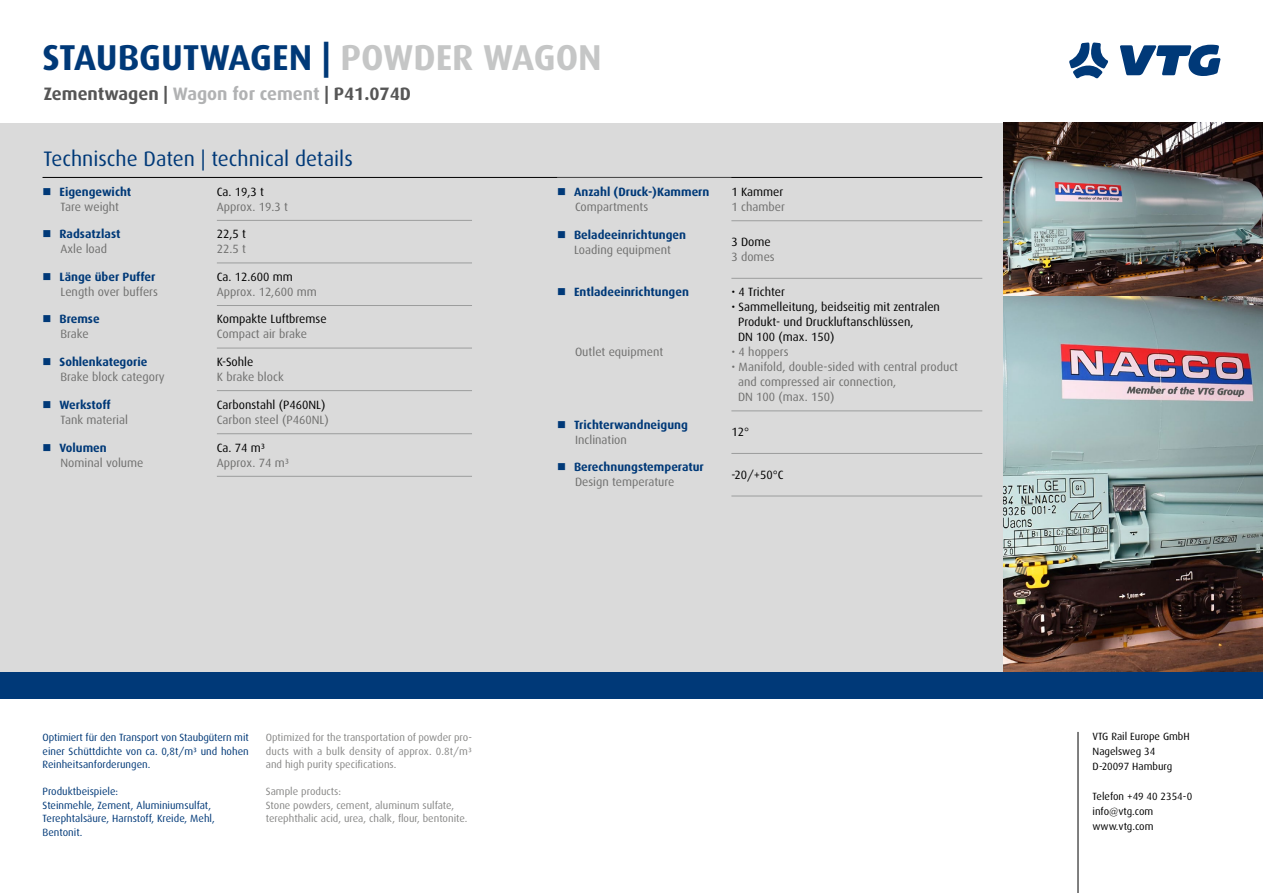
<style>
.page{position:relative;width:1263px;height:893px;background:#fff}
.page>*{position:absolute;margin:0;border:0;box-sizing:border-box;transform-origin:0 0}
.t1{font:700 36px "Dax";color:#003978}
.t2{font:21px "Dax";color:#003978}
.t3{font:700 18px "Dax";color:#565656}
.t4{font:12px/15px "Dax";color:#6f6f6e}
.t5{font:700 12px/15px "Dax";color:#003978;text-align:center}
.t6{font:12px/15px "Dax";color:#000}
.t7{font:10.5px/13.5px "Dax";color:#878786;text-align:justify}
.t8{font:10.5px/13.5px "Dax";color:#003978;text-align:justify}
.t9{font:10.5px/15px "Dax";color:#000}
.s1{color:#c5c6c6}
.s2{color:#b1b2b3}
.s3{font-weight:400;color:#6f6f6e}
.s4{color:#003978}
.s5{font-weight:700;color:#003978}
</style>
<div class="page">
<div style="left:0;top:123px;width:1263px;height:549px;background:#dadada"></div>
<svg style="left:1069px;top:43px;width:39px;height:35px"></svg>
<svg style="left:1120px;top:45px;width:100px;height:31px"></svg>
<hr style="left:1077px;top:732px;width:1px;height:161px;background:#000">
<div style="left:0;top:672px;width:1263px;height:26px;background:#003978"></div>
<hr style="left:43px;top:177px;width:939px;height:1px;background:#000">
<hr style="left:217px;top:220px;width:255px;height:1px;background:#9c9d9d">
<hr style="left:217px;top:263px;width:255px;height:1px;background:#9c9d9d">
<hr style="left:217px;top:305px;width:255px;height:1px;background:#9c9d9d">
<hr style="left:217px;top:348px;width:255px;height:1px;background:#9c9d9d">
<hr style="left:217px;top:390px;width:255px;height:1px;background:#9c9d9d">
<hr style="left:217px;top:433px;width:255px;height:1px;background:#9c9d9d">
<hr style="left:217px;top:476px;width:255px;height:1px;background:#9c9d9d">
<hr style="left:731px;top:278px;width:251px;height:1px;background:#9c9d9d">
<hr style="left:731px;top:410px;width:251px;height:1px;background:#9c9d9d">
<hr style="left:731px;top:453px;width:251px;height:1px;background:#9c9d9d">
<hr style="left:731px;top:496px;width:251px;height:1px;background:#9c9d9d">
<hr style="left:731px;top:220px;width:251px;height:1px;background:#9c9d9d">
<img style="left:1003px;top:123px;width:260px;height:549px">
<h1 class="t1" style="left:43px;top:37px;width:561px">STAUBGUTWAGEN | <span class="s1">POWDER WAGON</span></h1>
<h3 class="t3" style="left:44px;top:84px;width:369px">Zementwagen | <span class="s2">Wagon for cement</span> | P41.074D</h3>
<h2 class="t2" style="left:43px;top:147px;width:311px">Technische Daten | technical details</h2>
<p class="t5" style="left:43px;top:184px;width:90px">■ Eigengewicht<br><span class="s3">Tare weight</span></p>
<p class="t6" style="left:217px;top:184px;width:49px">Ca. 19,3 t</p>
<p class="t4" style="left:217px;top:199px;width:72px">Approx. 19.3 t</p>
<p class="t5" style="left:43px;top:227px;width:79px">■ Radsatzlast<br><span class="s3">Axle load</span></p>
<p class="t6" style="left:217px;top:227px;width:31px">22,5 t</p>
<p class="t4" style="left:217px;top:242px;width:31px">22.5 t</p>
<p class="t4" style="left:43px;top:269px;width:117px;text-align:right"><span class="s4">■</span> <span class="s5">Länge über Puffer<br></span>Length over buffers</p>
<p class="t6" style="left:217px;top:269px;width:78px">Ca. 12.600 mm</p>
<p class="t4" style="left:217px;top:284px;width:101px">Approx. 12,600 mm</p>
<p class="t5" style="left:43px;top:312px;width:59px">■ Bremse<br><span class="s3">Brake</span></p>
<p class="t6" style="left:217px;top:312px;width:111px">Kompakte Luftbremse</p>
<p class="t4" style="left:217px;top:327px;width:92px">Compact air brake</p>
<p class="t4" style="left:61px;top:354px;width:106px;text-indent:-18px"><span class="s4">■</span> <span class="s5">Sohlenkategorie<br></span>Brake block category</p>
<p class="t6" style="left:217px;top:354px;width:38px">K-Sohle</p>
<p class="t4" style="left:217px;top:369px;width:68px">K brake block</p>
<p class="t4" style="left:61px;top:397px;width:69px;text-indent:-18px"><span class="s4">■</span> <span class="s5">Werkstoff<br></span>Tank material</p>
<p class="t6" style="left:217px;top:397px;width:110px">Carbonstahl (P460NL)</p>
<p class="t4" style="left:217px;top:412px;width:113px">Carbon steel (P460NL)</p>
<p class="t4" style="left:61px;top:440px;width:85px;text-indent:-18px"><span class="s4">■</span> <span class="s5">Volumen<br></span>Nominal volume</p>
<p class="t6" style="left:217px;top:440px;width:50px">Ca. 74 m³</p>
<p class="t4" style="left:217px;top:455px;width:74px">Approx. 74 m³</p>
<p class="t5" style="left:575px;top:184px;width:136px;text-align:left;text-indent:-18px">■ Anzahl (Druck-)Kammern<br><span class="s3">Compartments</span></p>
<p class="t6" style="left:731px;top:184px;width:53px">1 Kammer</p>
<p class="t4" style="left:731px;top:199px;width:55px">1 chamber</p>
<p class="t5" style="left:557px;top:227px;width:131px">■ Beladeeinrichtungen<br><span class="s3">Loading equipment</span></p>
<p class="t6" style="left:731px;top:234px;width:41px">3 Dome</p>
<p class="t4" style="left:731px;top:249px;width:45px">3 domes</p>
<p class="t5" style="left:557px;top:284px;width:133px">■ Entladeeinrichtungen</p>
<p class="t4" style="left:575px;top:345px;width:90px">Outlet equipment</p>
<p class="t6" style="left:731px;top:285px;width:55px">• 4 Trichter</p>
<p class="t6" style="left:738px;top:300px;width:203px;text-indent:-7px">• Sammelleitung, beidseitig mit zentralen<br>Produkt- und Druckluftanschlüssen,<br>DN 100 (max. 150)</p>
<p class="t4" style="left:731px;top:345px;width:59px">• 4 hoppers</p>
<p class="t4" style="left:738px;top:360px;width:222px;text-indent:-7px">• Manifold, double-sided with central product and compressed air connection,<br>DN 100 (max. 150)</p>
<p class="t5" style="left:575px;top:417px;width:114px;text-align:left;text-indent:-18px">■ Trichterwandneigung<br><span class="s3">Inclination</span></p>
<p class="t6" style="left:731px;top:425px;width:19px">12°</p>
<p class="t5" style="left:575px;top:460px;width:130px;text-align:left;text-indent:-18px">■ Berechnungstemperatur<br><span class="s3">Design temperature</span></p>
<p class="t6" style="left:731px;top:467px;width:54px">-20/+50°C</p>
<p class="t8" style="left:43px;top:731px;width:208px">Optimiert für den Transport von Staubgütern mit einer Schüttdichte von ca. 0,8t/m³ und hohen Reinheitsanforderungen.</p>
<p class="t8" style="left:43px;top:785px;width:174px;text-align:left">Produktbeispiele:<br>Steinmehle, Zement, Aluminiumsulfat,<br>Terephtalsäure, Harnstoff, Kreide, Mehl,<br>Bentonit.</p>
<p class="t7" style="left:266px;top:731px;width:208px">Optimized for the transportation of powder pro&shy;ducts with a bulk density of approx. 0.8t/m³ and high purity specifications.</p>
<p class="t7" style="left:266px;top:785px;width:203px;text-align:left">Sample products:<br>Stone powders, cement, aluminum sulfate, terephthalic acid, urea, chalk, flour, bentonite.</p>
<p class="t9" style="left:1092px;top:729px;width:99px">VTG Rail Europe GmbH<br>Nagelsweg 34<br>D-20097 Hamburg</p>
<p class="t9" style="left:1092px;top:789px;width:101px">Telefon +49 40 2354-0 info@vtg.com www.vtg.com</p>
</div>
